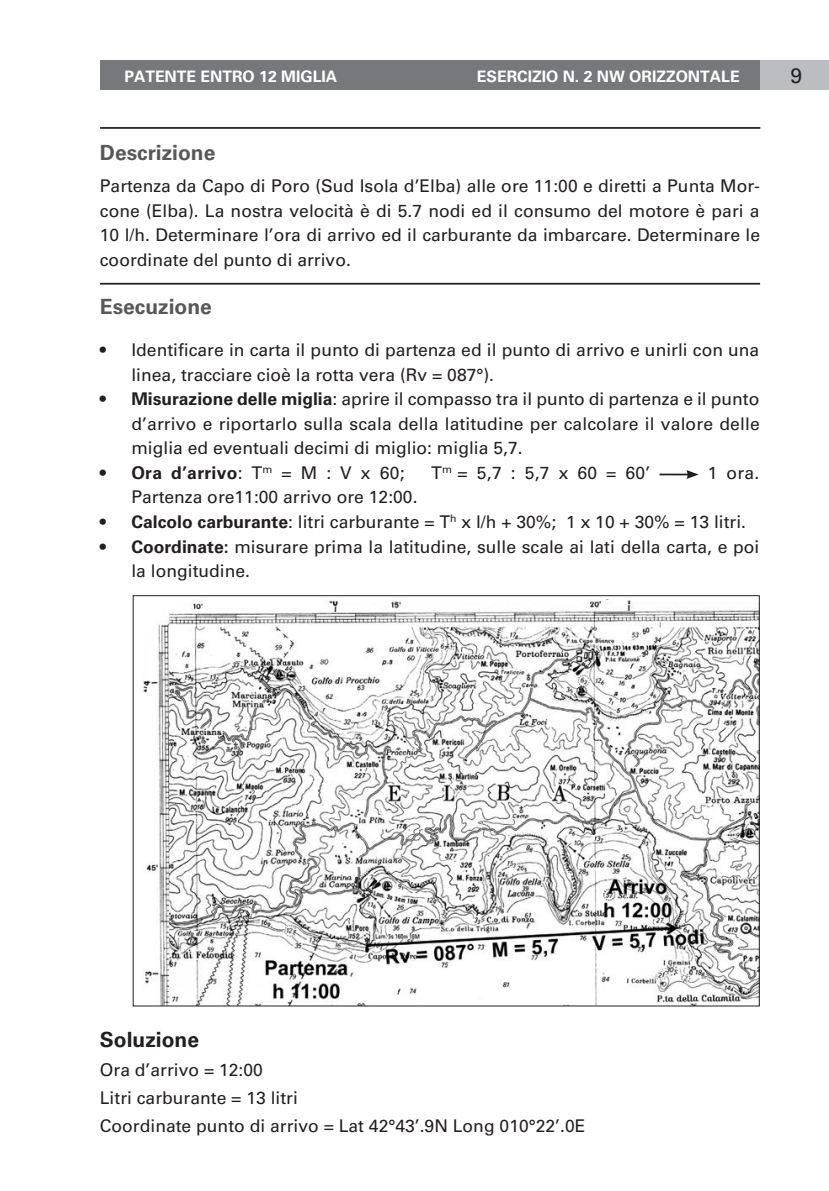
<style>
.page{position:relative;width:829px;height:1191px;background:#fff}
.page>*{position:absolute;margin:0;border:0;box-sizing:border-box;transform-origin:0 0}
.t1{font:700 21px "Univers";color:#57585a}
.t2{font:700 21px "Univers";color:#231f20}
.t3{font:21px "Univers";color:#231f20}
.t4{font:17.5px/24.5px "Univers";color:#231f20}
.t5{font:700 17.5px "Univers";letter-spacing:.015em;color:#231f20}
.t6{font:700 15.75px "Univers";color:#fff}
.s1{font-weight:700}
.s2{font-weight:400}
</style>
<div class="page">
<div style="left:759px;top:60px;width:69px;height:30px;background:#bcbdc0"></div>
<div style="left:100px;top:60px;width:659px;height:30px;background:#76787b"></div>
<hr style="left:100px;top:283px;width:660px;height:2px;background:#231f20">
<hr style="left:659px;top:473px;width:30px;height:2px;background:#231f20">
<svg style="left:686px;top:470px;width:12px;height:9px"></svg>
<hr style="left:100px;top:127px;width:660px;height:2px;background:#231f20">
<img style="left:143px;top:599px;width:614px;height:405px">
<p class="t6" style="left:124px;top:67px;width:214px">PATENTE ENTRO 12 MIGLIA</p>
<p class="t6" style="left:477px;top:67px;width:264px">ESERCIZIO N. 2 NW ORIZZONTALE</p>
<p class="t1" style="left:100px;top:140px;width:117px">Descrizione</p>
<p class="t4" style="left:100px;top:174px;width:661px;text-align:justify">Partenza da Capo di Poro (Sud Isola d’Elba) alle ore 11:00 e diretti a Punta Mor&shy;cone (Elba). La nostra velocità è di 5.7 nodi ed il consumo del motore è pari a 10 l/h. Determinare l’ora di arrivo ed il carburante da imbarcare. Determinare le coordinate del punto di arrivo.</p>
<p class="t1" style="left:100px;top:295px;width:114px">Esecuzione</p>
<p class="t4" style="left:131px;top:338px;width:629px;text-indent:-32px">• Identificare in carta il punto di partenza ed il punto di arrivo e unirli con una linea, tracciare cioè la rotta vera (Rv = 087°).</p>
<p class="t4" style="left:131px;top:387px;width:629px;text-align:justify;text-indent:-32px"><span class="s1">• Misurazione delle miglia</span>: aprire il compasso tra il punto di partenza e il punto d’arrivo e riportarlo sulla scala della latitudine per calcolare il valore delle miglia ed eventuali decimi di miglio: miglia 5,7.</p>
<p class="t5" style="left:100px;top:462px;width:306px">• Ora d’arrivo<span class="s2">: T</span><sup>m</sup> <span class="s2">= M : V x 60;</span></p>
<p class="t4" style="left:431px;top:460px;width:221px">T<sup>m</sup> = 5,7 : 5,7 x 60 = 60’</p>
<p class="t4" style="left:707px;top:460px;width:53px">1 ora.</p>
<p class="t4" style="left:131px;top:485px;width:287px">Partenza ore11:00 arrivo ore 12:00.</p>
<p class="t4" style="left:100px;top:509px;width:647px"><span class="s1">• Calcolo carburante</span>: litri carburante = T<sup>h</sup> x l/h + 30%; 1 x 10 + 30% = 13 litri.</p>
<p class="t4" style="left:131px;top:534px;width:629px;text-indent:-31px"><span class="s1">• Coordinate:</span> misurare prima la latitudine, sulle scale ai lati della carta, e poi la longitudine.</p>
<p class="t3" style="left:790px;top:63px;width:13px">9</p>
<p class="t2" style="left:100px;top:1027px;width:101px">Soluzione</p>
<p class="t4" style="left:100px;top:1055px;width:487px;line-height:28px">Ora d’arrivo = 12:00<br>Litri carburante = 13 litri<br>Coordinate punto di arrivo = Lat 42°43’.9N Long 010°22’.0E</p>
</div>
